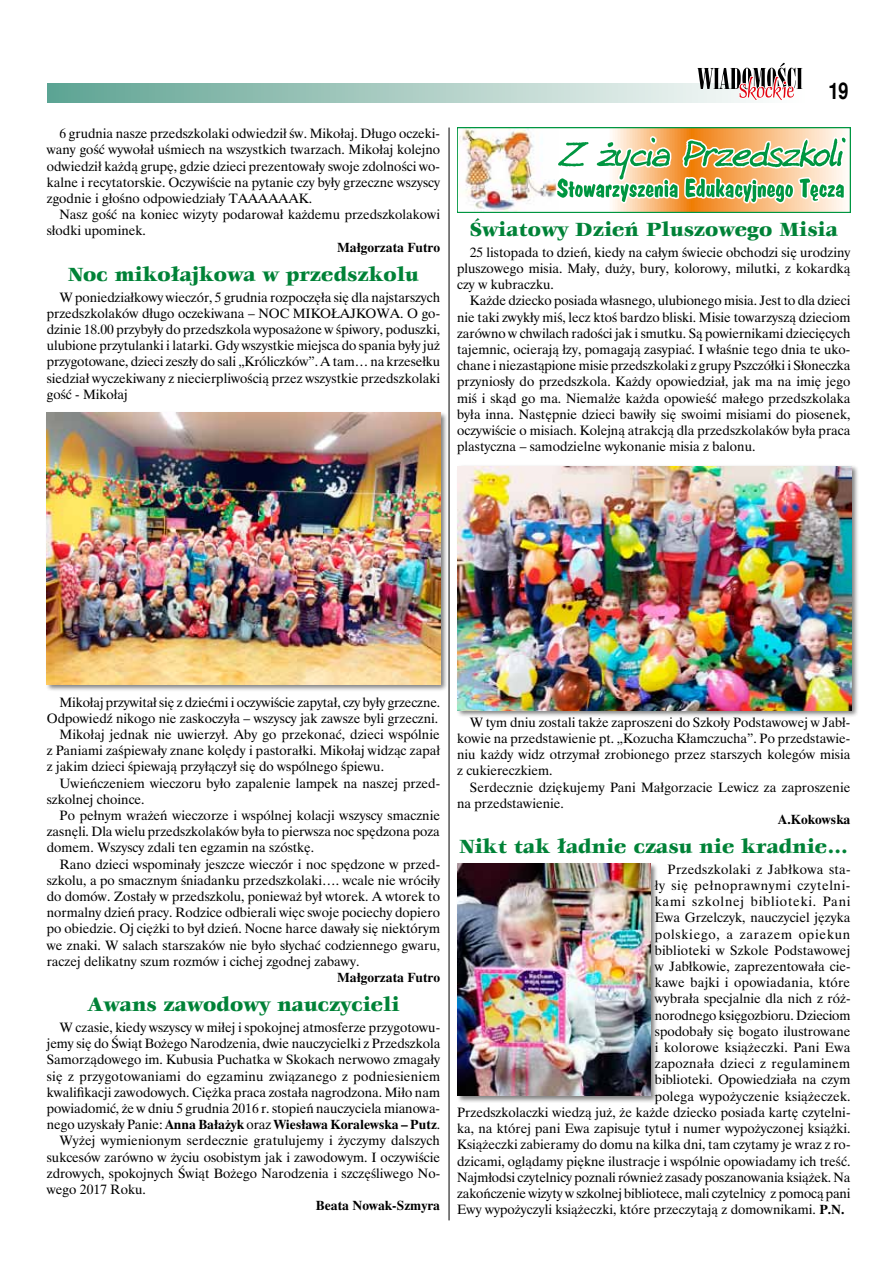
<style>
.page{position:relative;width:893px;height:1263px;background:#fff}
.page>*{position:absolute;margin:0;border:0;box-sizing:border-box;transform-origin:0 0}
.t1{font:700 22.5px "Switzerland Narrow";color:#000}
.t2{font:21px "Veljovic Black CE Normal";color:#008237}
.t3{font:13.5px/16.2px "Time Ibis EE";color:#000;text-align:justify}
.t4{font:700 13.5px "Time Ibis EE";color:#000}
.t5{font:13.5px "Time Ibis EE";letter-spacing:.02em;color:#000}
.t6{font:13.5px "Time Ibis EE";letter-spacing:.055em;color:#000}
.t7{font:13.5px "Time Ibis EE";letter-spacing:.045em;color:#000}
.s1{font-weight:400}
.s2{font-weight:700}
</style>
<div class="page">
<svg style="left:47px;top:84px;width:756px;height:18px;background:#a4cac0"></svg>
<svg style="left:697px;top:63px;width:105px;height:39px"></svg>
<img style="left:460px;top:131px;width:94px;height:79px">
<div style="left:457px;top:128px;width:393px;height:85px;border:2px solid #009641"></div>
<svg style="left:554px;top:128px;width:295px;height:85px"></svg>
<hr style="left:449px;top:128px;width:1px;height:1092px;background:#000">
<div style="left:45px;top:411px;width:403px;height:281px;background:#000;opacity:.5"></div>
<img style="left:47px;top:412px;width:393px;height:273px">
<div style="left:456px;top:464px;width:403px;height:254px;background:#000;opacity:.5"></div>
<img style="left:458px;top:466px;width:393px;height:244px">
<div style="left:456px;top:862px;width:202px;height:241px;background:#000;opacity:.5"></div>
<img style="left:458px;top:864px;width:193px;height:231px">
<p class="t3" style="left:47px;top:125px;width:395px;text-indent:13px">6 grudnia nasze przedszkolaki odwiedził św. Mikołaj. Długo oczeki&shy;wany gość wywołał uśmiech na wszystkich twarzach. Mikołaj kolejno odwiedził każdą grupę, gdzie dzieci prezentowały swoje zdolności wo&shy;kalne i recytatorskie. Oczywiście na pytanie czy były grzeczne wszyscy zgodnie i głośno odpowiedziały TAAAAAAK.</p>
<p class="t3" style="left:47px;top:206px;width:395px;text-indent:13px">Nasz gość na koniec wizyty podarował każdemu przedszkolakowi słodki upominek.</p>
<p class="t4" style="left:337px;top:239px;width:105px">Małgorzata Futro</p>
<h2 class="t2" style="left:68px;top:262px;width:352px">Noc mikołajkowa w przedszkolu</h2>
<p class="t3" style="left:47px;top:289px;width:395px;text-indent:13px">W poniedziałkowy wieczór, 5 grudnia rozpoczęła się dla najstarszych przedszkolaków długo oczekiwana – NOC MIKOŁAJKOWA. O go&shy;dzinie 18.00 przybyły do przedszkola wyposażone w śpiwory, poduszki, ulubione przytulanki i latarki. Gdy wszystkie miejsca do spania były już przygotowane, dzieci zeszły do sali „Króliczków”. A tam… na krzesełku siedział wyczekiwany z niecierpliwością przez wszystkie przedszkolaki gość - Mikołaj</p>
<h1 class="t1" style="left:828px;top:78px;width:22px">19</h1>
<h2 class="t2" style="left:470px;top:218px;width:369px">Światowy Dzień Pluszowego Misia</h2>
<p class="t3" style="left:457px;top:244px;width:395px;text-indent:13px">25 listopada to dzień, kiedy na całym świecie obchodzi się urodziny pluszowego misia. Mały, duży, bury, kolorowy, milutki, z kokardką czy w kubraczku.</p>
<p class="t3" style="left:457px;top:293px;width:395px;text-indent:13px">Każde dziecko posiada własnego, ulubionego misia. Jest to dla dzieci nie taki zwykły miś, lecz ktoś bardzo bliski. Misie towarzyszą dzieciom zarówno w chwilach radości jak i smutku. Są powiernikami dziecięcych tajemnic, ocierają łzy, pomagają zasypiać. I właśnie tego dnia te uko&shy;chane i niezastąpione misie przedszkolaki z grupy Pszczółki i Słoneczka przyniosły do przedszkola. Każdy opowiedział, jak ma na imię jego miś i skąd go ma. Niemalże każda opowieść małego przedszkolaka była inna. Następnie dzieci bawiły się swoimi misiami do piosenek, oczywiście o misiach. Kolejną atrakcją dla przedszkolaków była praca plastyczna – samodzielne wykonanie misia z balonu.</p>
<p class="t3" style="left:60px;top:694px;width:382px">Mikołaj przywitał się z dziećmi i oczywiście zapytał, czy były grzeczne.</p>
<p class="t3" style="left:47px;top:710px;width:393px">Odpowiedź nikogo nie zaskoczyła – wszyscy jak zawsze byli grzeczni.</p>
<p class="t3" style="left:60px;top:726px;width:382px">Mikołaj jednak nie uwierzył. Aby go przekonać, dzieci wspólnie</p>
<p class="t3" style="left:47px;top:742px;width:395px">z Paniami zaśpiewały znane kolędy i pastorałki. Mikołaj widząc zapał</p>
<p class="t3" style="left:47px;top:758px;width:339px">z jakim dzieci śpiewają przyłączył się do wspólnego śpiewu.</p>
<p class="t3" style="left:60px;top:775px;width:382px">Uwieńczeniem wieczoru było zapalenie lampek na naszej przed-</p>
<p class="t3" style="left:47px;top:791px;width:99px">szkolnej choince.</p>
<p class="t3" style="left:60px;top:807px;width:382px">Po pełnym wrażeń wieczorze i wspólnej kolacji wszyscy smacznie</p>
<p class="t3" style="left:47px;top:823px;width:395px">zasnęli. Dla wielu przedszkolaków była to pierwsza noc spędzona poza</p>
<p class="t3" style="left:47px;top:839px;width:269px">domem. Wszyscy zdali ten egzamin na szóstkę.</p>
<p class="t3" style="left:60px;top:856px;width:382px">Rano dzieci wspominały jeszcze wieczór i noc spędzone w przed-</p>
<p class="t3" style="left:47px;top:872px;width:395px">szkolu, a po smacznym śniadanku przedszkolaki…. wcale nie wróciły</p>
<p class="t3" style="left:47px;top:888px;width:395px">do domów. Zostały w przedszkolu, ponieważ był wtorek. A wtorek to</p>
<p class="t3" style="left:47px;top:904px;width:395px">normalny dzień pracy. Rodzice odbierali więc swoje pociechy dopiero</p>
<p class="t3" style="left:47px;top:920px;width:395px">po obiedzie. Oj ciężki to był dzień. Nocne harce dawały się niektórym</p>
<p class="t3" style="left:47px;top:937px;width:395px">we znaki. W salach starszaków nie było słychać codziennego gwaru,</p>
<p class="t3" style="left:47px;top:953px;width:314px">raczej delikatny szum rozmów i cichej zgodnej zabawy.</p>
<p class="t4" style="left:337px;top:969px;width:105px">Małgorzata Futro</p>
<h2 class="t2" style="left:87px;top:993px;width:314px">Awans zawodowy nauczycieli</h2>
<p class="t3" style="left:60px;top:1019px;width:382px">W czasie, kiedy wszyscy w miłej i spokojnej atmosferze przygotowu-</p>
<p class="t3" style="left:47px;top:1035px;width:395px">jemy się do Świąt Bożego Narodzenia, dwie nauczycielki z Przedszkola</p>
<p class="t3" style="left:47px;top:1051px;width:395px">Samorządowego im. Kubusia Puchatka w Skokach nerwowo zmagały</p>
<p class="t3" style="left:47px;top:1068px;width:395px">się z przygotowaniami do egzaminu związanego z podniesieniem</p>
<p class="t3" style="left:47px;top:1084px;width:395px">kwalifikacji zawodowych. Ciężka praca została nagrodzona. Miło nam</p>
<p class="t3" style="left:47px;top:1100px;width:395px">powiadomić, że w dniu 5 grudnia 2016 r. stopień nauczyciela mianowa-</p>
<p class="t4" style="left:47px;top:1116px;width:395px"><span class="s1">nego uzyskały Panie:</span> Anna Bałażyk <span class="s1">oraz</span> Wiesława Koralewska – Putz<span class="s1">.</span></p>
<p class="t3" style="left:60px;top:1132px;width:382px">Wyżej wymienionym serdecznie gratulujemy i życzymy dalszych</p>
<p class="t3" style="left:47px;top:1149px;width:395px">sukcesów zarówno w życiu osobistym jak i zawodowym. I oczywiście</p>
<p class="t3" style="left:47px;top:1165px;width:395px">zdrowych, spokojnych Świąt Bożego Narodzenia i szczęśliwego No-</p>
<p class="t3" style="left:47px;top:1181px;width:101px">wego 2017 Roku.</p>
<p class="t4" style="left:316px;top:1197px;width:126px">Beata Nowak-Szmyra</p>
<p class="t3" style="left:457px;top:714px;width:395px;text-indent:13px">W tym dniu zostali także zaproszeni do Szkoły Podstawowej w Jabł&shy;kowie na przedstawienie pt. „Kozucha Kłamczucha”. Po przedstawie&shy;niu każdy widz otrzymał zrobionego przez starszych kolegów misia z cukiereczkiem.</p>
<p class="t3" style="left:457px;top:779px;width:395px;text-indent:13px">Serdecznie dziękujemy Pani Małgorzacie Lewicz za zaproszenie na przedstawienie.</p>
<p class="t4" style="left:778px;top:811px;width:74px">A.Kokowska</p>
<h2 class="t2" style="left:460px;top:835px;width:390px">Nikt tak ładnie czasu nie kradnie…</h2>
<p class="t5" style="left:668px;top:861px;width:184px">Przedszkolaki z Jabłkowa sta-</p>
<p class="t7" style="left:655px;top:877px;width:197px">ły się pełnoprawnymi czytelni-</p>
<p class="t6" style="left:655px;top:893px;width:197px">kami szkolnej biblioteki. Pani</p>
<p class="t3" style="left:655px;top:909px;width:197px">Ewa Grzelczyk, nauczyciel języka</p>
<p class="t6" style="left:655px;top:926px;width:197px">polskiego, a zarazem opiekun</p>
<p class="t3" style="left:655px;top:942px;width:197px">biblioteki w Szkole Podstawowej</p>
<p class="t3" style="left:655px;top:958px;width:197px">w Jabłkowie, zaprezentowała cie-</p>
<p class="t3" style="left:655px;top:974px;width:197px">kawe bajki i opowiadania, które</p>
<p class="t3" style="left:655px;top:990px;width:197px">wybrała specjalnie dla nich z róż-</p>
<p class="t3" style="left:655px;top:1007px;width:197px">norodnego księgozbioru. Dzieciom</p>
<p class="t3" style="left:655px;top:1023px;width:197px">spodobały się bogato ilustrowane</p>
<p class="t3" style="left:655px;top:1039px;width:197px">i kolorowe książeczki. Pani Ewa</p>
<p class="t5" style="left:655px;top:1055px;width:197px">zapoznała dzieci z regulaminem</p>
<p class="t3" style="left:655px;top:1071px;width:197px">biblioteki. Opowiedziała na czym</p>
<p class="t3" style="left:655px;top:1088px;width:197px">polega wypożyczenie książeczek.</p>
<p class="t3" style="left:457px;top:1104px;width:395px">Przedszkolaczki wiedzą już, że każde dziecko posiada kartę czytelni-</p>
<p class="t3" style="left:457px;top:1120px;width:395px">ka, na której pani Ewa zapisuje tytuł i numer wypożyczonej książki.</p>
<p class="t3" style="left:457px;top:1136px;width:395px">Książeczki zabieramy do domu na kilka dni, tam czytamy je wraz z ro-</p>
<p class="t3" style="left:457px;top:1152px;width:395px">dzicami, oglądamy piękne ilustracje i wspólnie opowiadamy ich treść.</p>
<p class="t3" style="left:457px;top:1169px;width:395px">Najmłodsi czytelnicy poznali również zasady poszanowania książek. Na</p>
<p class="t3" style="left:457px;top:1185px;width:395px">zakończenie wizyty w szkolnej bibliotece, mali czytelnicy z pomocą pani</p>
<p class="t3" style="left:457px;top:1201px;width:389px">Ewy wypożyczyli książeczki, które przeczytają z domownikami. <span class="s2">P.N.</span></p>
</div>
